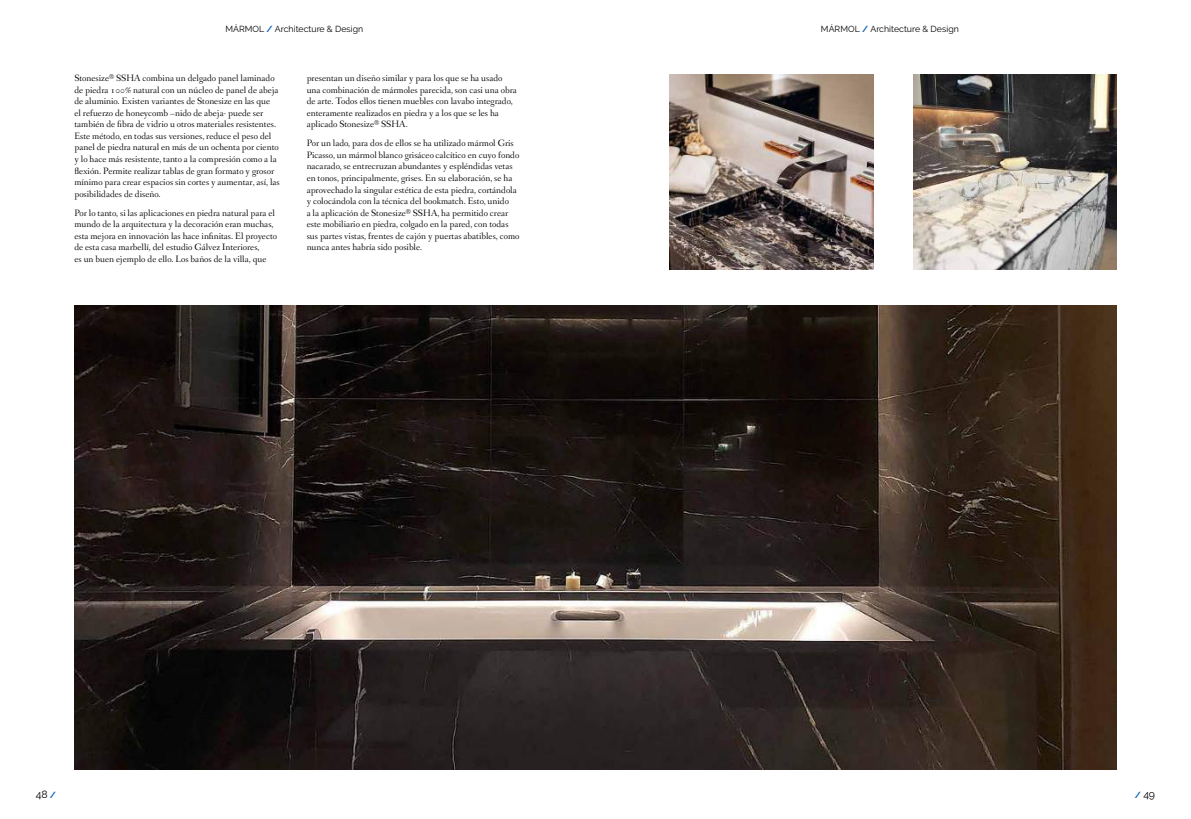
<style>
.page{position:relative;width:1191px;height:819px;background:#fff}
.page>*{position:absolute;margin:0;border:0;box-sizing:border-box;transform-origin:0 0}
.t1{font:10.5px "Raleway";color:#000}
.t2{font:9.62px/11.5px "Fanwood";color:#000}
.t3{font:8.75px "Raleway";letter-spacing:.005em;color:#000}
.s1{font-weight:700;color:#005cb8}
.s2{font-weight:700;font-size:8.75px;color:#005cb8}
</style>
<div class="page">
<img style="left:74px;top:306px;width:1042px;height:463px">
<img style="left:670px;top:74px;width:203px;height:195px">
<img style="left:913px;top:74px;width:203px;height:195px">
<p class="t3" style="left:225px;top:23px;width:139px">MÁRMOL <span class="s1">/</span> Architecture &amp; Design</p>
<p class="t2" style="left:74px;top:73px;width:207px">Stonesize® SSHA combina un delgado panel laminado de piedra 100% natural con un núcleo de panel de abeja de aluminio. Existen variantes de Stonesize en las que<br>el refuerzo de honeycomb –nido de abeja- puede ser también de fibra de vidrio u otros materiales resistentes.<br>Este método, en todas sus versiones, reduce el peso del panel de piedra natural en más de un ochenta por ciento y lo hace más resistente, tanto a la compresión como a la flexión. Permite realizar tablas de gran formato y grosor mínimo para crear espacios sin cortes y aumentar, así, las posibilidades de diseño.</p>
<p class="t2" style="left:74px;top:207px;width:204px">Por lo tanto, si las aplicaciones en piedra natural para el mundo de la arquitectura y la decoración eran muchas, esta mejora en innovación las hace infinitas. El proyecto de esta casa marbellí, del estudio Gálvez Interiores,<br>es un buen ejemplo de ello. Los baños de la villa, que</p>
<p class="t2" style="left:307px;top:73px;width:212px">presentan un diseño similar y para los que se ha usado una combinación de mármoles parecida, son casi una obra de arte. Todos ellos tienen muebles con lavabo integrado, enteramente realizados en piedra y a los que se les ha aplicado Stonesize® SSHA.</p>
<p class="t2" style="left:307px;top:138px;width:214px">Por un lado, para dos de ellos se ha utilizado mármol Gris Picasso, un mármol blanco grisáceo calcítico en cuyo fondo nacarado, se entrecruzan abundantes y espléndidas vetas en tonos, principalmente, grises. En su elaboración, se ha aprovechado la singular estética de esta piedra, cortándola y colocándola con la técnica del bookmatch. Esto, unido<br>a la aplicación de Stonesize® SSHA, ha permitido crear este mobiliario en piedra, colgado en la pared, con todas sus partes vistas, frentes de cajón y puertas abatibles, como nunca antes habría sido posible.</p>
<p class="t3" style="left:821px;top:23px;width:139px">MÁRMOL <span class="s1">/</span> Architecture &amp; Design</p>
<p class="t1" style="left:36px;top:788px;width:22px">48 <span class="s2">/</span></p>
<p class="t1" style="left:1135px;top:788px;width:22px"><span class="s2">/</span> 49</p>
</div>
